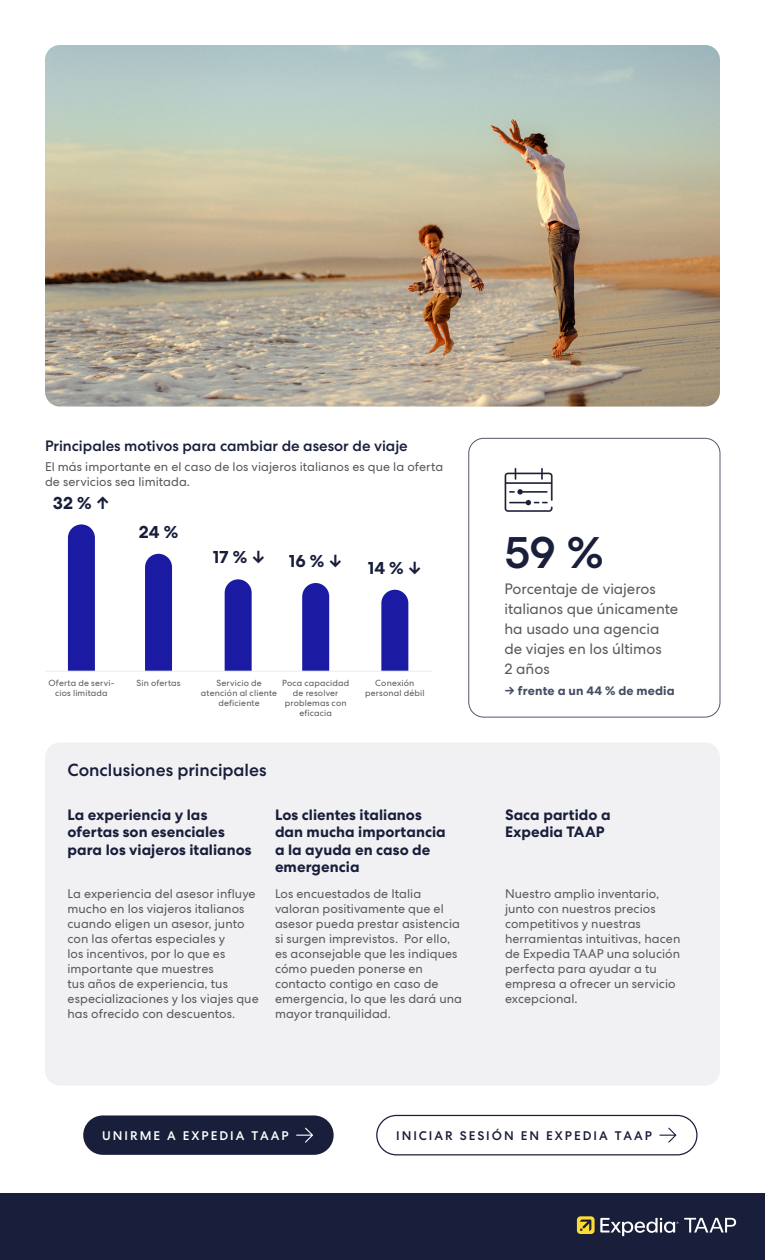
<style>
.page{position:relative;width:765px;height:1260px;background:#fff}
.page>*{position:absolute;margin:0;border:0;box-sizing:border-box;transform-origin:0 0}
.t1{font:500 45px "Centra No 2";color:#191e3b}
.t2{font:500 17.5px "Centra No 2";color:#191e3b}
.t3{font:700 17.5px "Centra No 2";color:#191e3b}
.P2_H3{font:700 15px/17.5px "Centra No 2";letter-spacing:.005em;color:#191e3b}
.P2_info_text{font:15px/20px "Centra No 2";letter-spacing:-.005em;color:#57585a}
.P1_Grey_H2{font:500 15px "Centra No 2";color:#191e3b}
.t4{font:12.5px/15px "Centra No 2";letter-spacing:.005em;color:#57585a}
.t5{font:500 12.5px "Centra No 2";letter-spacing:.16em;color:#191e3b}
.P2_versus{font:700 12.5px "Centra No 2";letter-spacing:.01em;color:#474b62}
.t6{font:500 12.5px "Centra No 2";letter-spacing:.16em;color:#fff}
.p2_Graph_callout{font:8.75px/10px "Centra No 2";letter-spacing:.02em;color:#57585a;text-align:center}
</style>
<div class="page">
<div style="left:0;top:1193px;width:765px;height:67px;background:#191e3b"></div>
<svg style="left:600px;top:1218px;width:136px;height:18px"></svg>
<svg style="left:577px;top:1216px;width:18px;height:18px"></svg>
<svg style="left:580px;top:1220px;width:11px;height:11px"></svg>
<div style="left:45px;top:742px;width:675px;height:344px;background:#f1f1f3;border-radius:15px"></div>
<div style="left:468px;top:438px;width:252px;height:279px;border:1px solid #191e3b;border-radius:15px"></div>
<img style="left:504px;top:467px;width:49px;height:45px">
<img style="left:45px;top:45px;width:675px;height:362px">
<div style="left:68px;top:524px;width:27px;height:147px;background:#1a1aa3"></div>
<div style="left:145px;top:554px;width:27px;height:117px;background:#1a1aa3"></div>
<svg style="left:225px;top:579px;width:27px;height:92px;background:#2525a7"></svg>
<svg style="left:302px;top:583px;width:27px;height:88px;background:#2323a6"></svg>
<svg style="left:381px;top:590px;width:27px;height:81px;background:#2525a7"></svg>
<hr style="left:45px;top:671px;width:388px;height:1px;background:#f1f1f3">
<div style="left:83px;top:1115px;width:251px;height:40px;background:#191e3b;border-radius:20px"></div>
<svg style="left:296px;top:1128px;width:17px;height:15px"></svg>
<svg style="left:659px;top:1128px;width:17px;height:15px"></svg>
<div style="left:376px;top:1115px;width:322px;height:40px;border:1px solid #191e3b;border-radius:20px"></div>
<p class="P1_Grey_H2" style="left:45px;top:437px;width:364px">Principales motivos para cambiar de asesor de viaje</p>
<p class="t4" style="left:45px;top:459px;width:400px">El más importante en el caso de los viajeros italianos es que la oferta de servicios sea limitada.</p>
<p class="t3" style="left:53px;top:492px;width:58px">32 % ↑</p>
<p class="t3" style="left:139px;top:522px;width:41px">24 %</p>
<p class="t3" style="left:213px;top:547px;width:54px">17 % ↓</p>
<p class="t3" style="left:289px;top:551px;width:55px">16 % ↓</p>
<p class="t3" style="left:368px;top:557px;width:55px">14 % ↓</p>
<p class="p2_Graph_callout" style="left:48px;top:678px;width:68px">Oferta de servi-</p>
<p class="p2_Graph_callout" style="left:136px;top:678px;width:46px">Sin ofertas</p>
<p class="p2_Graph_callout" style="left:55px;top:688px;width:54px">cios limitada</p>
<p class="p2_Graph_callout" style="left:365px;top:678px;width:61px">Conexión personal débil</p>
<p class="p2_Graph_callout" style="left:201px;top:678px;width:78px">Servicio de atención al cliente deficiente</p>
<p class="p2_Graph_callout" style="left:282px;top:678px;width:69px">Poca capacidad de resolver problemas con eficacia</p>
<p class="t2" style="left:68px;top:760px;width:201px">Conclusiones principales</p>
<p class="P2_H3" style="left:68px;top:806px;width:186px">La experiencia y las ofertas son esenciales para los viajeros italianos</p>
<p class="t4" style="left:68px;top:887px;width:193px">La experiencia del asesor influye mucho en los viajeros italianos cuando eligen un asesor, junto con las ofertas especiales y<br>los incentivos, por lo que es importante que muestres<br>tus años de experiencia, tus especializaciones y los viajes que has ofrecido con descuentos.</p>
<p class="P2_H3" style="left:275px;top:806px;width:172px">Los clientes italianos dan mucha importancia a la ayuda en caso de emergencia</p>
<p class="t4" style="left:275px;top:887px;width:189px">Los encuestados de Italia valoran positivamente que el asesor pueda prestar asistencia si surgen imprevistos. Por ello, es aconsejable que les indiques cómo pueden ponerse en contacto contigo en caso de emergencia, lo que les dará una mayor tranquilidad.</p>
<p class="t1" style="left:504px;top:526px;width:101px">59 %</p>
<p class="P2_info_text" style="left:504px;top:579px;width:175px">Porcentaje de viajeros italianos que únicamente ha usado una agencia de viajes en los últimos<br>2 años</p>
<p class="P2_versus" style="left:504px;top:683px;width:172px">→ frente a un 44 % de media</p>
<p class="P2_H3" style="left:505px;top:806px;width:107px">Saca partido a<br>Expedia TAAP</p>
<p class="t4" style="left:505px;top:887px;width:177px">Nuestro amplio inventario, junto con nuestros precios competitivos y nuestras herramientas intuitivas, hacen de Expedia TAAP una solución perfecta para ayudar a tu empresa a ofrecer un servicio excepcional.</p>
<p class="t6" style="left:102px;top:1128px;width:188px">UNIRME A EXPEDIA TAAP</p>
<p class="t5" style="left:396px;top:1128px;width:257px">INICIAR SESIÓN EN EXPEDIA TAAP</p>
</div>
